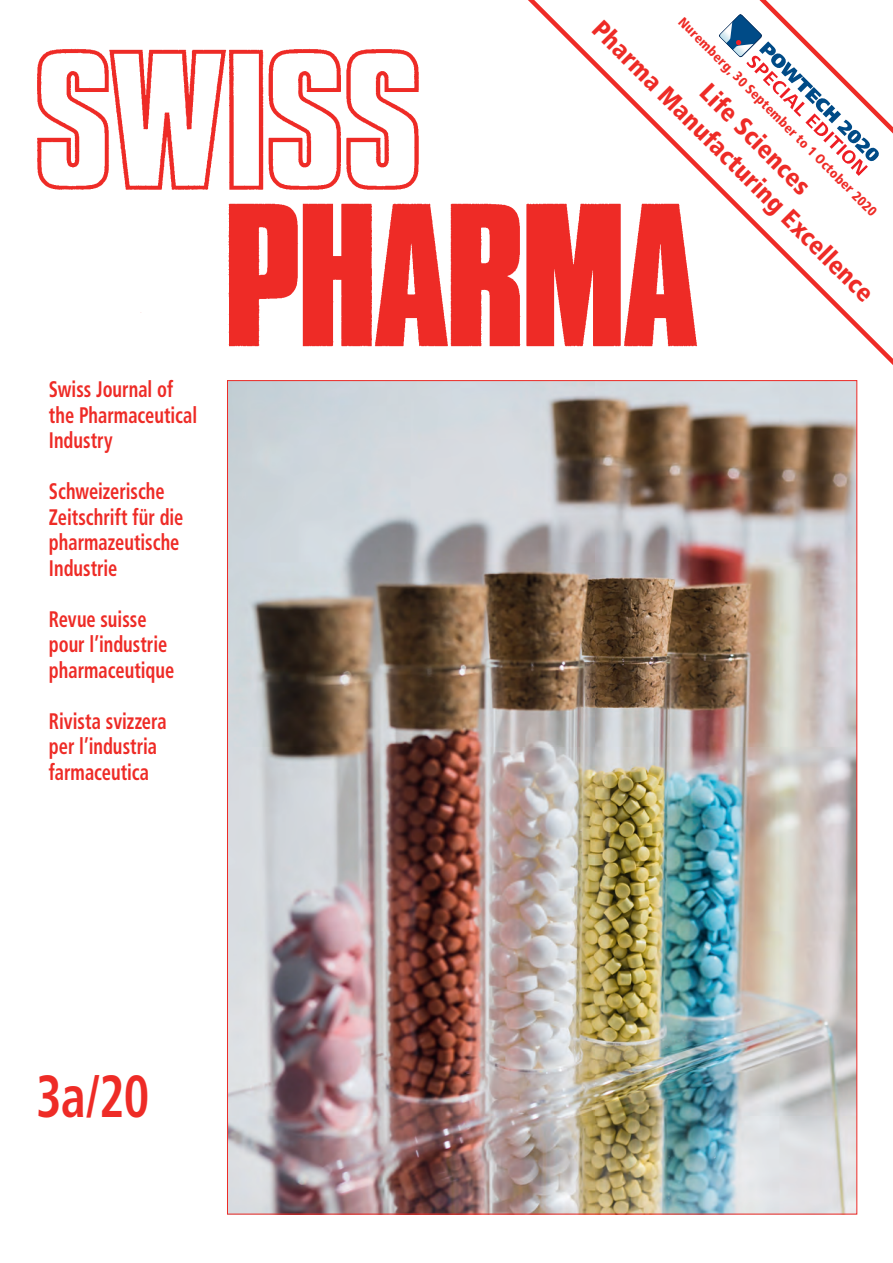
<style>
.page{position:relative;width:893px;height:1263px;background:#fff}
.page>*{position:absolute;margin:0;border:0;box-sizing:border-box;transform-origin:0 0}
.t1{font:700 condensed 59.25px "Frutiger LT Std";color:#ee2b26;scale:.83 1}
.t2{font:900 condensed 25.5px/31.5px "Frutiger LT Std";color:#ee2b26;text-align:center}
.t3{font:700 condensed 22.5px/25.5px "Frutiger LT Std";color:#ee2b26;scale:.82 1}
.t4{font:900 condensed 13.5px "Frutiger LT Std";color:#ee2b26}
</style>
<div class="page">
<img style="left:37px;top:48px;width:457px;height:299px">
<svg style="left:494px;top:0;width:399px;height:409px"></svg>
<img style="left:229px;top:382px;width:626px;height:830px">
<svg style="left:718px;top:0;width:175px;height:176px"></svg>
<p class="t3" style="left:49px;top:376px;width:182px">Swiss Journal of the Pharmaceutical<br>Industry</p>
<p class="t3" style="left:49px;top:478px;width:166px">Schweizerische<br>Zeitschrift für die pharmazeutische<br>Industrie</p>
<p class="t3" style="left:49px;top:606px;width:154px">Revue suisse pour l’industrie pharmaceutique</p>
<p class="t3" style="left:49px;top:708px;width:145px">Rivista svizzera per l’industria farmaceutica</p>
<h1 class="t1" style="left:36px;top:1062px;width:138px">3a/20</h1>
<p class="t4" style="left:687px;top:14px;width:275px;rotate:45deg">Nuremberg, 30 September to 1 October 2020</p>
<p class="t2" style="left:630px;top:-9px;width:387px;rotate:45deg">Life Sciences<br>Pharma Manufacturing Excellence</p>
</div>
